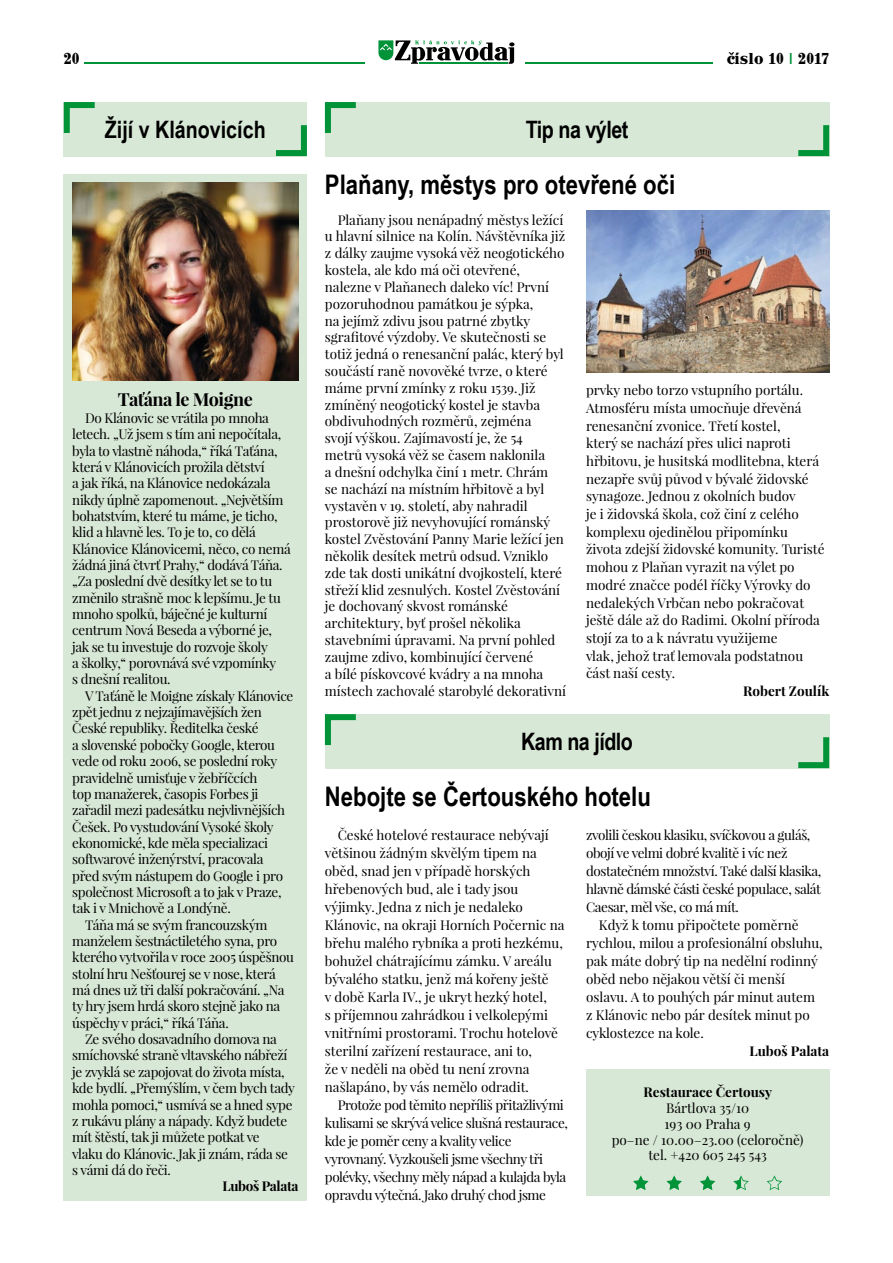
<style>
.page{position:relative;width:893px;height:1263px;background:#fff}
.page>*{position:absolute;margin:0;border:0;box-sizing:border-box;transform-origin:0 0}
.t1{font:700 27px "Arial Narrow";color:#000}
.t2{font:700 24px "Arial Narrow";letter-spacing:-.02em;color:#000}
.t3{font:700 24px "Arial Narrow";color:#000}
.t4{font:700 18px "Playfair Display";letter-spacing:-.025em;color:#000}
.t5{font:500 15.75px "John Hancock CP";letter-spacing:.015em;color:#000}
.t6{font:13.5px/16.8px "Playfair Display";letter-spacing:-.01em;color:#000}
.t7{font:13.5px/18px "Playfair Display";letter-spacing:-.03em;color:#000}
.t8{font:700 13.5px "Playfair Display";color:#000}
.t9{font:700 13.5px "Playfair Display";letter-spacing:-.025em;color:#000}
.s1{color:#009338}
</style>
<div class="page">
<div style="left:325px;top:102px;width:504px;height:54px;background:#d8e8d6"></div>
<div style="left:325px;top:714px;width:504px;height:54px;background:#d8e8d6"></div>
<svg style="left:324px;top:102px;width:32px;height:31px"></svg>
<svg style="left:324px;top:714px;width:32px;height:32px"></svg>
<svg style="left:792px;top:119px;width:38px;height:38px"></svg>
<svg style="left:792px;top:731px;width:38px;height:38px"></svg>
<div style="left:586px;top:1070px;width:243px;height:126px;background:#d8e8d6"></div>
<div style="left:64px;top:102px;width:243px;height:54px;background:#d8e8d6"></div>
<div style="left:64px;top:174px;width:243px;height:1026px;background:#d8e8d6"></div>
<svg style="left:63px;top:102px;width:32px;height:37px"></svg>
<svg style="left:270px;top:125px;width:37px;height:32px"></svg>
<img style="left:72px;top:183px;width:226px;height:198px">
<img style="left:586px;top:210px;width:243px;height:162px">
<svg style="left:378px;top:40px;width:136px;height:24px"></svg>
<svg style="left:728px;top:52px;width:6px;height:3px"></svg>
<hr style="left:525px;top:63px;width:188px;height:1px;background:#009338">
<hr style="left:84px;top:63px;width:281px;height:1px;background:#009338">
<svg style="left:633px;top:1175px;width:16px;height:16px"></svg>
<svg style="left:666px;top:1175px;width:16px;height:16px"></svg>
<svg style="left:700px;top:1175px;width:16px;height:16px"></svg>
<svg style="left:733px;top:1175px;width:16px;height:16px"></svg>
<svg style="left:766px;top:1175px;width:16px;height:16px"></svg>
<p class="t5" style="left:64px;top:49px;width:17px">20</p>
<p class="t5" style="left:727px;top:49px;width:104px">císlo 10 <span class="s1">|</span> 2017</p>
<h2 class="t3" style="left:105px;top:111px;width:162px">Žijí v Klánovicích</h2>
<h3 class="t4" style="left:118px;top:388px;width:136px">Taťána le Moigne</h3>
<p class="t6" style="left:72px;top:409px;width:220px;line-height:16.4px;text-indent:13px">Do Klánovic se vrátila po mnoha letech. „Už jsem s tím ani nepočítala, byla to vlastně náhoda,“ říká Taťána, která v Klánovicích prožila dětství<br>a jak říká, na Klánovice nedokázala nikdy úplně zapomenout. „Největším bohatstvím, které tu máme, je ticho, klid a hlavně les. To je to, co dělá Klánovice Klánovicemi, něco, co nemá žádná jiná čtvrť Prahy,“ dodává Táňa. „Za poslední dvě desítky let se to tu změnilo strašně moc k lepšímu. Je tu mnoho spolků, báječné je kulturní centrum Nová Beseda a výborné je, jak se tu investuje do rozvoje školy<br>a školky,“ porovnává své vzpomínky<br>s dnešní realitou.</p>
<p class="t6" style="left:85px;top:687px;width:210px">V Taťáně le Moigne získaly Klánovice</p>
<p class="t6" style="left:72px;top:704px;width:191px">zpět jednu z nejzajímavějších žen</p>
<p class="t6" style="left:72px;top:720px;width:188px">České republiky. Ředitelka české</p>
<p class="t6" style="left:72px;top:736px;width:204px">a slovenské pobočky Google, kterou</p>
<p class="t6" style="left:72px;top:753px;width:207px">vede od roku 2006, se poslední roky</p>
<p class="t6" style="left:72px;top:769px;width:187px">pravidelně umisťuje v žebříčcích</p>
<p class="t6" style="left:72px;top:785px;width:188px">top manažerek, časopis Forbes ji</p>
<p class="t6" style="left:72px;top:802px;width:214px">zařadil mezi padesátku nejvlivnějších</p>
<p class="t6" style="left:72px;top:818px;width:203px">Češek. Po vystudování Vysoké školy</p>
<p class="t6" style="left:72px;top:834px;width:197px">ekonomické, kde měla specializaci</p>
<p class="t6" style="left:72px;top:851px;width:193px">softwarové inženýrství, pracovala</p>
<p class="t6" style="left:72px;top:867px;width:212px">před svým nástupem do Google i pro</p>
<p class="t6" style="left:72px;top:883px;width:211px">společnost Microsoft a to jak v Praze,</p>
<p class="t6" style="left:72px;top:900px;width:160px">tak i v Mnichově a Londýně.</p>
<p class="t6" style="left:85px;top:916px;width:184px">Táňa má se svým francouzským</p>
<p class="t6" style="left:72px;top:932px;width:206px">manželem šestnáctiletého syna, pro</p>
<p class="t6" style="left:72px;top:949px;width:223px">kterého vytvořila v roce 2005 úspěšnou</p>
<p class="t6" style="left:72px;top:965px;width:205px">stolní hru Nešťourej se v nose, která</p>
<p class="t6" style="left:72px;top:981px;width:214px">má dnes už tři další pokračování. „Na</p>
<p class="t6" style="left:72px;top:998px;width:210px">ty hry jsem hrdá skoro stejně jako na</p>
<p class="t6" style="left:72px;top:1014px;width:158px">úspěchy v práci,“ říká Táňa.</p>
<p class="t6" style="left:85px;top:1030px;width:193px">Ze svého dosavadního domova na</p>
<p class="t6" style="left:72px;top:1047px;width:217px">smíchovské straně vltavského nábřeží</p>
<p class="t6" style="left:72px;top:1063px;width:214px">je zvyklá se zapojovat do života místa,</p>
<p class="t6" style="left:72px;top:1080px;width:224px">kde bydlí. „Přemýšlím, v čem bych tady</p>
<p class="t6" style="left:72px;top:1096px;width:222px">mohla pomoci,“ usmívá se a hned sype</p>
<p class="t6" style="left:72px;top:1112px;width:216px">z rukávu plány a nápady. Když budete</p>
<p class="t6" style="left:72px;top:1129px;width:189px">mít štěstí, tak ji můžete potkat ve</p>
<p class="t6" style="left:72px;top:1145px;width:217px">vlaku do Klánovic. Jak ji znám, ráda se</p>
<p class="t6" style="left:72px;top:1161px;width:100px">s vámi dá do řeči.</p>
<p class="t9" style="left:222px;top:1178px;width:78px">Luboš Palata</p>
<h2 class="t2" style="left:526px;top:111px;width:104px">Tip na výlet</h2>
<h1 class="t1" style="left:325px;top:164px;width:352px">Plaňany, městys pro otevřené oči</h1>
<p class="t6" style="left:325px;top:211px;width:243px;text-indent:13px">Plaňany jsou nenápadný městys ležící u hlavní silnice na Kolín. Návštěvníka již z dálky zaujme vysoká věž neogotického kostela, ale kdo má oči otevřené, nalezne v Plaňanech daleko víc! První pozoruhodnou památkou je sýpka,<br>na jejímž zdivu jsou patrné zbytky sgrafitové výzdoby. Ve skutečnosti se totiž jedná o renesanční palác, který byl součástí raně novověké tvrze, o které máme první zmínky z roku 1539. Již zmíněný neogotický kostel je stavba obdivuhodných rozměrů, zejména<br>svojí výškou. Zajímavostí je, že 54<br>metrů vysoká věž se časem naklonila<br>a dnešní odchylka činí 1 metr. Chrám<br>se nachází na místním hřbitově a byl vystavěn v 19. století, aby nahradil prostorově již nevyhovující románský kostel Zvěstování Panny Marie ležící jen několik desítek metrů odsud. Vzniklo zde tak dosti unikátní dvojkostelí, které střeží klid zesnulých. Kostel Zvěstování je dochovaný skvost románské architektury, byť prošel několika stavebními úpravami. Na první pohled zaujme zdivo, kombinující červené<br>a bílé pískovcové kvádry a na mnoha místech zachovalé starobylé dekorativní</p>
<p class="t6" style="left:586px;top:381px;width:240px;line-height:17.7px">prvky nebo torzo vstupního portálu.<br>Atmosféru místa umocňuje dřevěná renesanční zvonice. Třetí kostel,<br>který se nachází přes ulici naproti hřbitovu, je husitská modlitebna, která nezapře svůj původ v bývalé židovské synagoze. Jednou z okolních budov<br>je i židovská škola, což činí z celého komplexu ojedinělou připomínku života zdejší židovské komunity. Turisté mohou z Plaňan vyrazit na výlet po modré značce podél říčky Výrovky do nedalekých Vrbčan nebo pokračovat ještě dále až do Radimi. Okolní příroda stojí za to a k návratu využijeme<br>vlak, jehož trať lemovala podstatnou část naší cesty.</p>
<p class="t8" style="left:743px;top:682px;width:87px">Robert Zoulík</p>
<h2 class="t2" style="left:521px;top:723px;width:113px">Kam na jídlo</h2>
<h1 class="t1" style="left:325px;top:776px;width:328px">Nebojte se Čertouského hotelu</h1>
<p class="t6" style="left:325px;top:826px;width:241px;line-height:18px;text-indent:13px">České hotelové restaurace nebývají většinou žádným skvělým tipem na oběd, snad jen v případě horských hřebenových bud, ale i tady jsou výjimky. Jedna z nich je nedaleko Klánovic, na okraji Horních Počernic na břehu malého rybníka a proti hezkému, bohužel chátrajícímu zámku. V areálu bývalého statku, jenž má kořeny ještě<br>v době Karla IV., je ukryt hezký hotel,<br>s příjemnou zahrádkou i velkolepými vnitřními prostorami. Trochu hotelově sterilní zařízení restaurace, ani to,<br>že v neděli na oběd tu není zrovna našlapáno, by vás nemělo odradit.</p>
<p class="t7" style="left:325px;top:1096px;width:245px;text-indent:13px">Protože pod těmito nepříliš přitažlivými kulisami se skrývá velice slušná restaurace, kde je poměr ceny a kvality velice vyrovnaný. Vyzkoušeli jsme všechny tři polévky, všechny měly nápad a kulajda byla opravdu výtečná. Jako druhý chod jsme</p>
<p class="t7" style="left:586px;top:826px;width:226px">zvolili českou klasiku, svíčkovou a guláš,</p>
<p class="t7" style="left:586px;top:844px;width:203px">obojí ve velmi dobré kvalitě i víc než</p>
<p class="t7" style="left:586px;top:862px;width:237px">dostatečném množství. Také další klasika,</p>
<p class="t7" style="left:586px;top:880px;width:236px">hlavně dámské části české populace, salát</p>
<p class="t7" style="left:586px;top:898px;width:154px">Caesar, měl vše, co má mít.</p>
<p class="t6" style="left:599px;top:916px;width:201px">Když k tomu připočtete poměrně</p>
<p class="t6" style="left:586px;top:934px;width:238px">rychlou, milou a profesionální obsluhu,</p>
<p class="t6" style="left:586px;top:952px;width:233px">pak máte dobrý tip na nedělní rodinný</p>
<p class="t6" style="left:586px;top:970px;width:200px">oběd nebo nějakou větší či menší</p>
<p class="t6" style="left:586px;top:988px;width:230px">oslavu. A to pouhých pár minut autem</p>
<p class="t6" style="left:586px;top:1006px;width:225px">z Klánovic nebo pár desítek minut po</p>
<p class="t6" style="left:586px;top:1024px;width:119px">cyklostezce na kole.</p>
<p class="t8" style="left:749px;top:1042px;width:81px">Luboš Palata</p>
<p class="t8" style="left:644px;top:1083px;width:130px">Restaurace Čertousy</p>
<p class="t6" style="left:612px;top:1100px;width:193px;line-height:15.9px;text-align:center">Bártlova 35/10<br>193 00 Praha 9<br>po–ne / 10.00–23.00 (celoročně) tel. +420 605 245 543</p>
</div>
